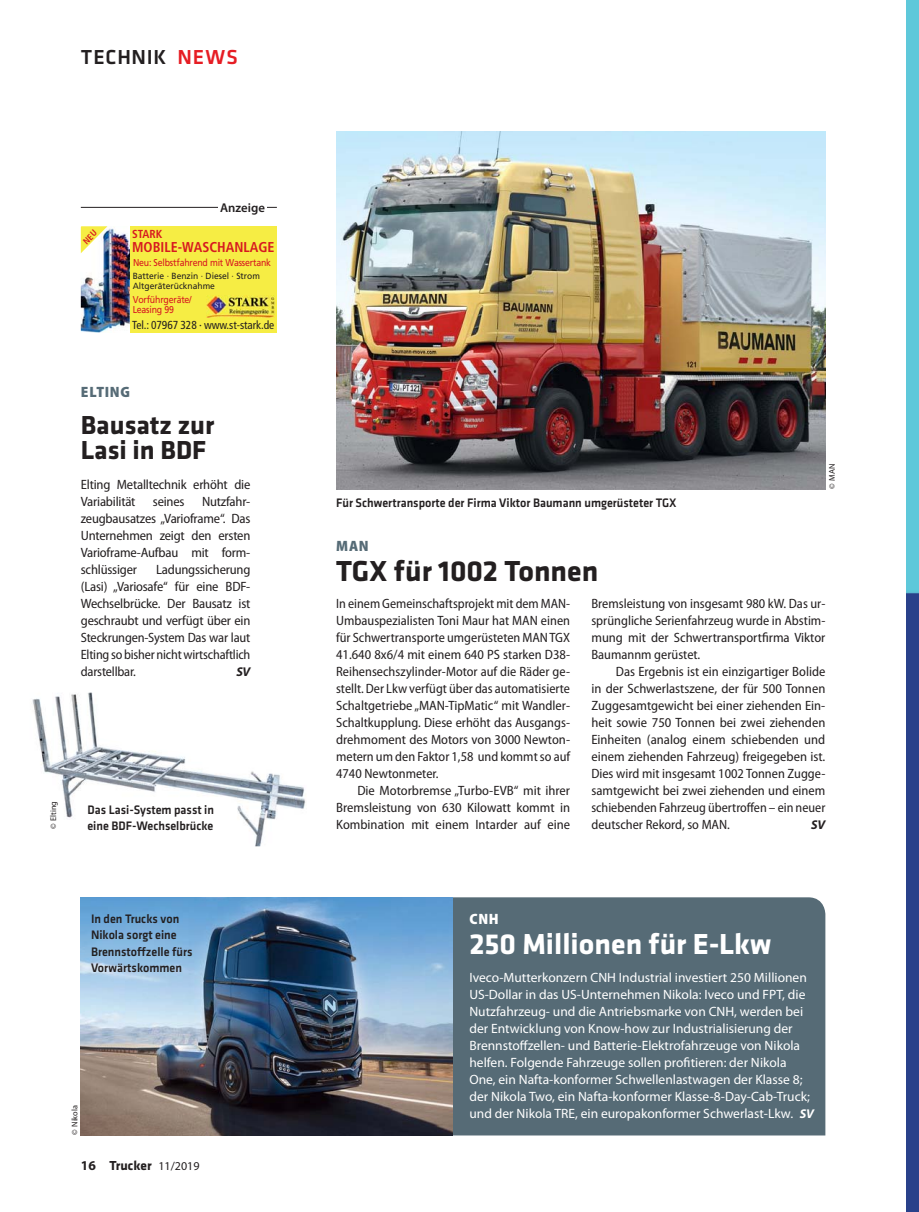
<style>
.page{position:relative;width:919px;height:1212px;background:#fff}
.page>*{position:absolute;margin:0;border:0;box-sizing:border-box;transform-origin:0 0}
.t1{font:700 30px "Klavika Basic";color:#fff}
.t2{font:700 30px "Klavika Basic";color:#231f20}
.t3{font:700 27px/25.5px "Klavika Basic";color:#231f20}
.t4{font:500 21px "Klavika Basic";letter-spacing:.04em;color:#231f20}
.t5{font:900 semi-condensed 15px "Myriad Pro";letter-spacing:.05em;color:#566b76}
.t6{font:900 semi-condensed 15px "Myriad Pro";color:#fff}
.t7{font:700 condensed 14.25px "Frutiger";color:#d71920}
.t8{font:semi-condensed 13.5px/17px "Myriad Pro";color:#231f20;text-align:justify}
.t9{font:13.5px/17px "Myriad Pro";color:#fff}
.t10{font:700 13.5px "Klavika Basic";color:#231f20}
.t11{font:500 12.75px/16.5px "Klavika Basic";color:#231f20;scale:.95 1}
.t12{font:600 12.75px "Myriad Pro";color:#231f20}
.t13{font:italic 700 12.75px "Myriad Pro";color:#231f20}
.t14{font:condensed 11.55px "Frutiger";letter-spacing:-.005em;color:#231f20}
.t15{font:700 condensed 11.55px "Frutiger";color:#d71920}
.t16{font:9.9px/9.8px "Frutiger";letter-spacing:-.02em;color:#d71920;scale:.89 1}
.t17{font:8.85px/9.8px "Frutiger";color:#231f20;scale:.95 1}
.t18{font:8.25px "Myriad Pro";color:#231f20}
.s1{color:#e61d24}
.s2{font-family:"Myriad Pro"}
.s3{font-family:"Myriad Pro";font-weight:400;font-size:12px}
.s4{font-weight:700;font-style:italic;font-size:12.75px}
</style>
<div class="page">
<img style="left:336px;top:132px;width:489px;height:357px">
<div style="left:452px;top:897px;width:373px;height:238px;background:#566b76"></div>
<img style="left:81px;top:897px;width:371px;height:238px">
<hr style="left:81px;top:207px;width:196px;height:1px;background:#231f20">
<div style="left:219px;top:201px;width:48px;height:16px;background:#fff"></div>
<img style="left:32px;top:692px;width:274px;height:154px">
<img style="left:81px;top:226px;width:49px;height:107px">
<div style="left:130px;top:226px;width:146px;height:106px;background:#f6ed44"></div>
<img style="left:206px;top:295px;width:69px;height:23px">
<img style="left:906px;top:0;width:12px;height:1212px">
<svg style="left:81px;top:226px;width:26px;height:27px"></svg>
<h3 class="t4" style="left:81px;top:49px;width:158px">TECHNIK <span class="s1">NEWS</span></h3>
<p class="t12" style="left:220px;top:200px;width:46px">Anzeige</p>
<p class="t15" style="left:132px;top:229px;width:32px">STARK</p>
<p class="t7" style="left:132px;top:241px;width:144px">MOBILE-WASCHANLAGE</p>
<p class="t16" style="left:133px;top:258px;width:157px">Neu: Selbstfahrend mit Wassertank</p>
<p class="t17" style="left:133px;top:272px;width:135px">Batterie · Benzin · Diesel · Strom<br>Altgeräterücknahme</p>
<p class="t16" style="left:133px;top:296px;width:68px">Vorführgeräte/<br>Leasing 99</p>
<p class="t14" style="left:132px;top:320px;width:143px">Tel.: 07967 328 · www.st-stark.de</p>
<p class="t5" style="left:81px;top:383px;width:51px">ELTING</p>
<h2 class="t3" style="left:81px;top:412px;width:135px">Bausatz zur<br>Lasi in BDF</h2>
<p class="t8" style="left:81px;top:477px;width:171px">Elting Metalltechnik erhöht die<br>Variabilität</p>
<p class="t8" style="left:81px;top:494px;width:171px;text-indent:121px">Nutzfahr&shy;zeugbausatzes „Varioframe“. Das Unternehmen zeigt den ersten Varioframe-Aufbau mit form&shy;schlüssiger</p>
<p class="t8" style="left:153px;top:494px;width:33px">seines</p>
<p class="t8" style="left:81px;top:562px;width:171px;text-indent:75px">Ladungssicherung (Lasi) „Vario safe“ für eine BDF-Wechselbrücke. Der Bausatz ist geschraubt und verfügt über ein Steckrungen-System Das war laut Elting so bisher nicht wirtschaftlich darstellbar.</p>
<p class="t13" style="left:236px;top:664px;width:16px">SV</p>
<p class="t18" style="left:50px;top:829px;width:30px;rotate:-90deg">© Elting</p>
<p class="t11" style="left:87px;top:802px;width:135px">Das Lasi-System passt in eine BDF-Wechselbrücke</p>
<p class="t11" style="left:91px;top:911px;width:108px">In den Trucks von<br>Nikola sorgt eine<br>Brennstoffzelle fürs<br>Vorwärtskommen</p>
<p class="t18" style="left:72px;top:1135px;width:32px;rotate:-90deg">© Nikola</p>
<p class="t10" style="left:81px;top:1157px;width:120px"><span class="s2">16</span> Trucker <span class="s3">11/2019</span></p>
<p class="t11" style="left:336px;top:495px;width:360px">Für Schwertransporte der Firma Viktor Baumann umgerüsteter TGX</p>
<p class="t18" style="left:828px;top:489px;width:27px;rotate:-90deg">© MAN</p>
<p class="t5" style="left:336px;top:537px;width:34px">MAN</p>
<h1 class="t2" style="left:336px;top:553px;width:264px">TGX für 1002 Tonnen</h1>
<p class="t8" style="left:336px;top:596px;width:235px">In einem Gemeinschaftsprojekt mit dem MAN-Umbauspezialisten Toni Maur hat MAN einen für Schwertransporte umgerüsteten MAN TGX 41.640 8x6/4 mit einem 640 PS starken D38- Reihensechszylinder-Motor auf die Räder ge&shy;stellt. Der Lkw verfügt über das automatisierte Schaltgetriebe „MAN-TipMatic“ mit Wandler-Schaltkupplung. Diese erhöht das Ausgangs&shy;drehmoment des Motors von 3000 Newton&shy;metern um den Faktor 1,58 und kommt so auf 4740 Newtonmeter.</p>
<p class="t8" style="left:336px;top:784px;width:235px;text-indent:21px">Die Motorbremse „Turbo-EVB“ mit ihrer Bremsleistung von 630 Kilowatt kommt in Kombination mit einem Intarder auf eine</p>
<p class="t8" style="left:591px;top:596px;width:235px">Bremsleistung von insgesamt 980 kW. Das ur&shy;sprüngliche Serienfahrzeug wurde in Abstim&shy;mung mit der Schwertransportfirma Viktor Baumannm gerüstet.</p>
<p class="t8" style="left:591px;top:664px;width:235px;text-indent:24px">Das Ergebnis ist ein einzigartiger Bolide in der Schwerlastszene, der für 500 Tonnen Zuggesamtgewicht bei einer ziehenden Ein&shy;heit sowie 750 Tonnen bei zwei ziehenden Einheiten (analog einem schiebenden und einem ziehenden Fahrzeug) freigegeben ist.<br>Dies wird mit insgesamt 1002 Tonnen Zugge&shy;samtgewicht bei zwei ziehenden und einem schiebenden Fahrzeug übertroffen – ein neuer deutscher Rekord, so MAN.</p>
<p class="t13" style="left:811px;top:817px;width:16px">SV</p>
<p class="t6" style="left:469px;top:910px;width:31px">CNH</p>
<h1 class="t1" style="left:469px;top:926px;width:303px">250 Millionen für E-Lkw</h1>
<p class="t9" style="left:469px;top:971px;width:346px">Iveco-Mutterkonzern CNH Industrial investiert 250 Millionen US-Dollar in das US-Unternehmen Nikola: Iveco und FPT, die Nutzfahrzeug- und die Antriebsmarke von CNH, werden bei der Entwicklung von Know-how zur Industrialisierung der Brennstoffzellen- und Batterie-Elektrofahrzeuge von Nikola helfen. Folgende Fahrzeuge sollen profitieren: der Nikola One, ein Nafta-konformer Schwellenlastwagen der Klasse 8; der Nikola Two, ein Nafta-konformer Klasse-8-Day-Cab-Truck; und der Nikola TRE, ein europakonformer Schwerlast-Lkw. <span class="s4">SV</span></p>
</div>
